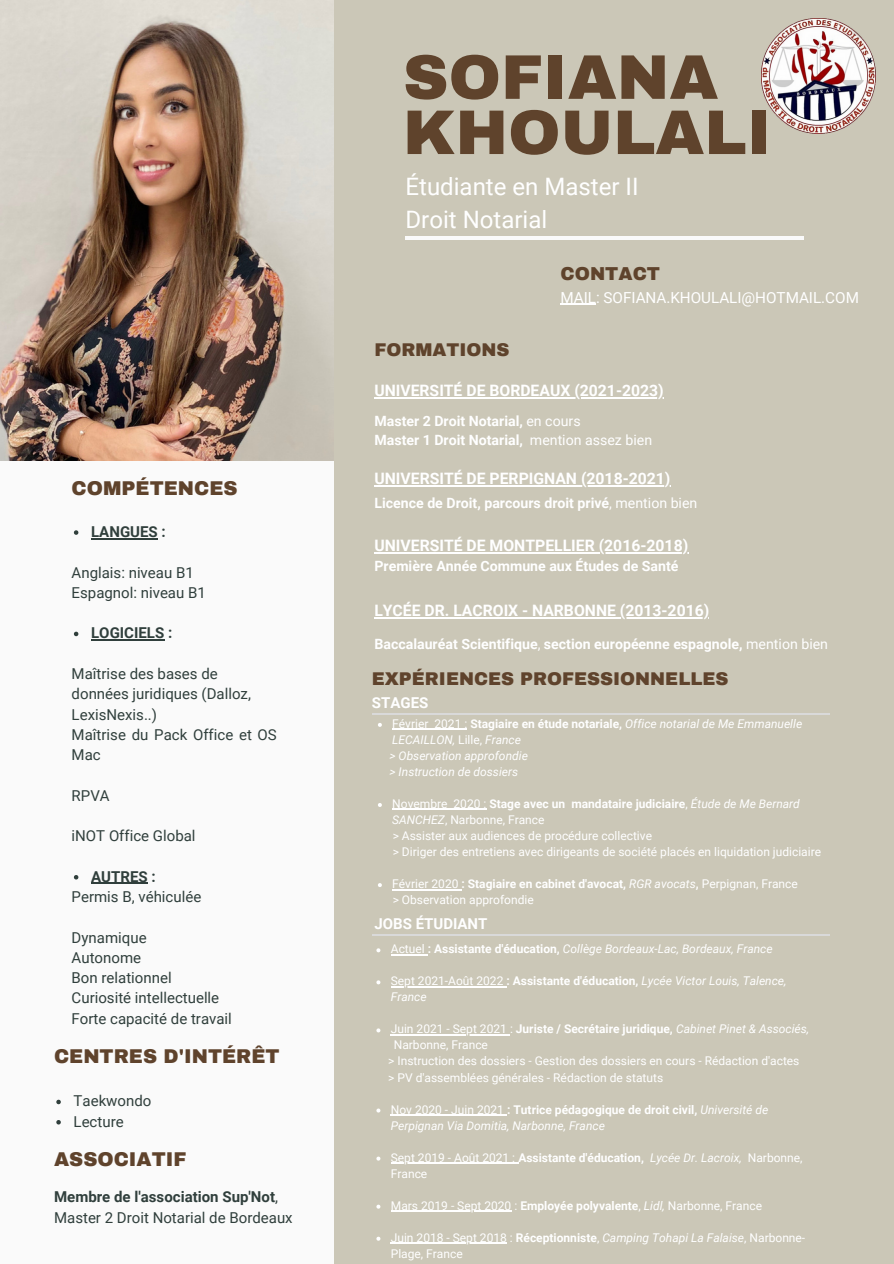
<style>
.page{position:relative;width:894px;height:1264px;background:#fff}
.page>*{position:absolute;margin:0;border:0;box-sizing:border-box;transform-origin:0 0}
.t1{font:900 63px/55.2px "Archivo";color:#5f432c}
.t2{font:24px/32.7px "Roboto";color:#fff}
.t3{font:900 19.5px "Archivo";color:#5f432c}
.t4{font:900 18.3px "Archivo";color:#5f432c}
.t5{font:900 18px "Archivo";color:#5f432c}
.t6{font:700 15.75px "Roboto";color:#fff}
.t7{font:15.3px "Roboto";color:#fff}
.t8{font:15px/20.2px "Roboto";color:#303f3c}
.t9{font:700 15px "Roboto";color:#303f3c}
.t10{font:700 15px "Roboto";color:#fff}
.t11{font:700 14.1px/19.2px "Roboto";color:#fff}
.t12{font:12px/16px "Roboto";color:#fff}
.t13{font:italic 12px/16px "Roboto";color:#fff}
.t14{font:700 12px/16px "Roboto";color:#fff}
.s1{font-weight:700}
.s2{font-weight:400}
.s3{font-style:normal}
.s4{font-weight:700;font-style:normal}
.s5{font-weight:400;font-style:italic}
.s6{font-style:italic}
</style>
<div class="page">
<div style="left:0;top:0;width:893px;height:1263px;background:#cbc7b7"></div>
<div style="left:0;top:0;width:333px;height:1263px;background:#fafafa"></div>
<hr style="left:372px;top:713px;width:457px;height:1px;background:#d9d9d9">
<hr style="left:372px;top:934px;width:457px;height:1px;background:#d9d9d9">
<hr style="left:405px;top:236px;width:399px;height:4px;background:#fafafa">
<img style="left:761px;top:19px;width:114px;height:114px">
<img style="left:0;top:0;width:333px;height:461px">
<hr style="left:560px;top:304px;width:36px;height:1px;background:#fff">
<svg style="left:378px;top:723px;width:4px;height:4px"></svg>
<hr style="left:392px;top:729px;width:36px;height:1px;background:#fff">
<hr style="left:434px;top:729px;width:33px;height:1px;background:#fff">
<svg style="left:378px;top:803px;width:4px;height:4px"></svg>
<hr style="left:392px;top:809px;width:55px;height:1px;background:#fff">
<hr style="left:453px;top:809px;width:33px;height:1px;background:#fff">
<svg style="left:378px;top:883px;width:4px;height:4px"></svg>
<hr style="left:392px;top:889px;width:36px;height:1px;background:#fff">
<hr style="left:428px;top:889px;width:33px;height:1px;background:#fff">
<svg style="left:376px;top:948px;width:4px;height:4px"></svg>
<hr style="left:391px;top:954px;width:36px;height:1px;background:#fff">
<svg style="left:376px;top:980px;width:4px;height:4px"></svg>
<hr style="left:391px;top:986px;width:115px;height:1px;background:#fff">
<svg style="left:376px;top:1028px;width:4px;height:4px"></svg>
<hr style="left:391px;top:1034px;width:119px;height:1px;background:#fff">
<svg style="left:376px;top:1108px;width:4px;height:4px"></svg>
<hr style="left:391px;top:1114px;width:116px;height:1px;background:#fff">
<svg style="left:376px;top:1156px;width:4px;height:4px"></svg>
<hr style="left:391px;top:1162px;width:127px;height:1px;background:#fff">
<svg style="left:376px;top:1204px;width:4px;height:4px"></svg>
<hr style="left:391px;top:1210px;width:120px;height:1px;background:#fff">
<svg style="left:376px;top:1236px;width:4px;height:4px"></svg>
<hr style="left:391px;top:1242px;width:116px;height:1px;background:#fff">
<svg style="left:56px;top:1099px;width:5px;height:5px"></svg>
<svg style="left:56px;top:1120px;width:5px;height:4px"></svg>
<svg style="left:74px;top:530px;width:4px;height:5px"></svg>
<hr style="left:91px;top:538px;width:67px;height:1px;background:#303f3c">
<svg style="left:74px;top:631px;width:4px;height:5px"></svg>
<hr style="left:91px;top:639px;width:73px;height:1px;background:#303f3c">
<svg style="left:74px;top:875px;width:4px;height:4px"></svg>
<hr style="left:91px;top:882px;width:57px;height:2px;background:#303f3c">
<hr style="left:374px;top:397px;width:289px;height:1px;background:#fff">
<hr style="left:374px;top:485px;width:296px;height:1px;background:#fff">
<hr style="left:374px;top:552px;width:314px;height:1px;background:#fff">
<hr style="left:374px;top:617px;width:335px;height:1px;background:#fff">
<h3 class="t3" style="left:72px;top:478px;width:167px">COMPÉTENCES</h3>
<p class="t9" style="left:91px;top:523px;width:76px">LANGUES :</p>
<p class="t8" style="left:72px;top:562px;width:136px">Anglais: niveau B1<br>Espagnol: niveau B1</p>
<p class="t9" style="left:91px;top:624px;width:83px">LOGICIELS :</p>
<p class="t8" style="left:72px;top:663px;width:207px">Maîtrise des bases de données juridiques (Dalloz,<br>LexisNexis..)<br>Maîtrise du Pack Office et OS<br>Mac</p>
<p class="t8" style="left:72px;top:785px;width:40px">RPVA</p>
<p class="t8" style="left:72px;top:826px;width:125px">iNOT Office Global</p>
<p class="t9" style="left:91px;top:867px;width:66px">AUTRES :</p>
<p class="t8" style="left:72px;top:886px;width:131px">Permis B, véhiculée</p>
<p class="t8" style="left:72px;top:927px;width:162px">Dynamique<br>Autonome<br>Bon relationnel<br>Curiosité intellectuelle<br>Forte capacité de travail</p>
<h3 class="t3" style="left:54px;top:1045px;width:227px">CENTRES D'INTÉRÊT</h3>
<p class="t8" style="left:74px;top:1091px;width:79px">Taekwondo<br>Lecture</p>
<h3 class="t3" style="left:54px;top:1148px;width:134px">ASSOCIATIF</h3>
<p class="t8" style="left:54px;top:1186px;width:240px"><span class="s1">Membre de l'association Sup'Not</span>,<br>Master 2 Droit Notarial de Bordeaux</p>
<h1 class="t1" style="left:403px;top:50px;width:369px">SOFIANA<br>KHOULALI</h1>
<h2 class="t2" style="left:405px;top:171px;width:234px">Étudiante en Master II<br>Droit Notarial</h2>
<h3 class="t4" style="left:560px;top:264px;width:101px">CONTACT</h3>
<p class="t7" style="left:560px;top:288px;width:300px">MAIL: SOFIANA.KHOULALI@HOTMAIL.COM</p>
<h3 class="t5" style="left:374px;top:340px;width:137px">FORMATIONS</h3>
<h3 class="t6" style="left:374px;top:381px;width:291px">UNIVERSITÉ DE BORDEAUX (2021-2023)</h3>
<p class="t11" style="left:374px;top:411px;width:279px">Master 2 Droit Notarial, <span class="s2">en cours<br></span>Master 1 Droit Notarial, <span class="s2">mention assez bien</span></p>
<h3 class="t6" style="left:374px;top:470px;width:297px">UNIVERSITÉ DE PERPIGNAN (2018-2021)</h3>
<p class="t11" style="left:374px;top:493px;width:324px">Licence de Droit, parcours droit privé<span class="s2">, mention bien</span></p>
<h3 class="t6" style="left:374px;top:536px;width:315px">UNIVERSITÉ DE MONTPELLIER (2016-2018)</h3>
<p class="t11" style="left:374px;top:557px;width:305px">Première Année Commune aux Études de Santé</p>
<h3 class="t6" style="left:374px;top:602px;width:336px">LYCÉE DR. LACROIX - NARBONNE (2013-2016)</h3>
<p class="t11" style="left:374px;top:634px;width:455px">Baccalauréat Scientifique<span class="s2">,</span> section européenne espagnole, <span class="s2">mention bien</span></p>
<h3 class="t5" style="left:372px;top:669px;width:358px">EXPÉRIENCES PROFESSIONNELLES</h3>
<p class="t10" style="left:372px;top:694px;width:58px">STAGES</p>
<p class="t13" style="left:392px;top:715px;width:411px"><span class="s3">Février 2021 :</span> <span class="s4">Stagiaire en étude notariale,</span> Office notarial de Me Emmanuelle<br>LECAILLON, <span class="s3">Lille,</span> France</p>
<p class="t13" style="left:389px;top:747px;width:140px">&gt; Observation approfondie &gt; Instruction de dossiers</p>
<p class="t14" style="left:392px;top:795px;width:409px"><span class="s2">Novembre 2020 :</span> Stage avec un mandataire judiciaire<span class="s2">,</span> <span class="s5">Étude de Me Bernard<br>SANCHEZ</span><span class="s2">, Narbonne, France</span></p>
<p class="t12" style="left:392px;top:827px;width:430px">&gt; Assister aux audiences de procédure collective<br>&gt; Diriger des entretiens avec dirigeants de société placés en liquidation judiciaire</p>
<p class="t12" style="left:392px;top:892px;width:142px">&gt; Observation approfondie</p>
<p class="t10" style="left:374px;top:915px;width:114px">JOBS ÉTUDIANT</p>
<p class="t13" style="left:391px;top:941px;width:383px"><span class="s3">Actuel</span> <span class="s4">: Assistante d'éducation,</span> Collège Bordeaux-Lac, Bordeaux, France</p>
<p class="t13" style="left:391px;top:973px;width:397px"><span class="s3">Sept 2021-Août 2022</span> <span class="s4">: Assistante d'éducation,</span> Lycée Victor Louis, Talence,<br>France</p>
<p class="t12" style="left:391px;top:1021px;width:420px">Juin 2021 - Sept 2021 : <span class="s1">Juriste / Secrétaire juridique,</span> <span class="s6">Cabinet Pinet &amp; Associés,<br></span>Narbonne, France</p>
<p class="t14" style="left:392px;top:876px;width:407px"><span class="s2">Février 2020</span> : Stagiaire en cabinet d'avocat, <span class="s5">RGR avocats</span>, <span class="s2">Perpignan, France</span></p>
<p class="t12" style="left:388px;top:1053px;width:412px">&gt; Instruction des dossiers - Gestion des dossiers en cours - Rédaction d'actes &gt; PV d'assemblées générales - Rédaction de statuts</p>
<p class="t13" style="left:391px;top:1101px;width:379px"><span class="s3">Nov 2020 - Juin 2021</span> <span class="s4">: Tutrice pédagogique de droit civil,</span> Université de<br>Perpignan Via Domitia, Narbonne, France</p>
<p class="t12" style="left:391px;top:1149px;width:413px">Sept 2019 - Août 2021 : <span class="s1">Assistante d'éducation,</span> <span class="s6">Lycée Dr. Lacroix,</span> Narbonne,<br>France</p>
<p class="t12" style="left:391px;top:1197px;width:372px">Mars 2019 - Sept 2020 : <span class="s1">Employée polyvalente</span>, <span class="s6">Lidl,</span> Narbonne, France</p>
<p class="t12" style="left:391px;top:1229px;width:416px">Juin 2018 - Sept 2018 : <span class="s1">Réceptionniste</span>, <span class="s6">Camping Tohapi La Falaise</span>, Narbonne-<br>Plage, France</p>
</div>
